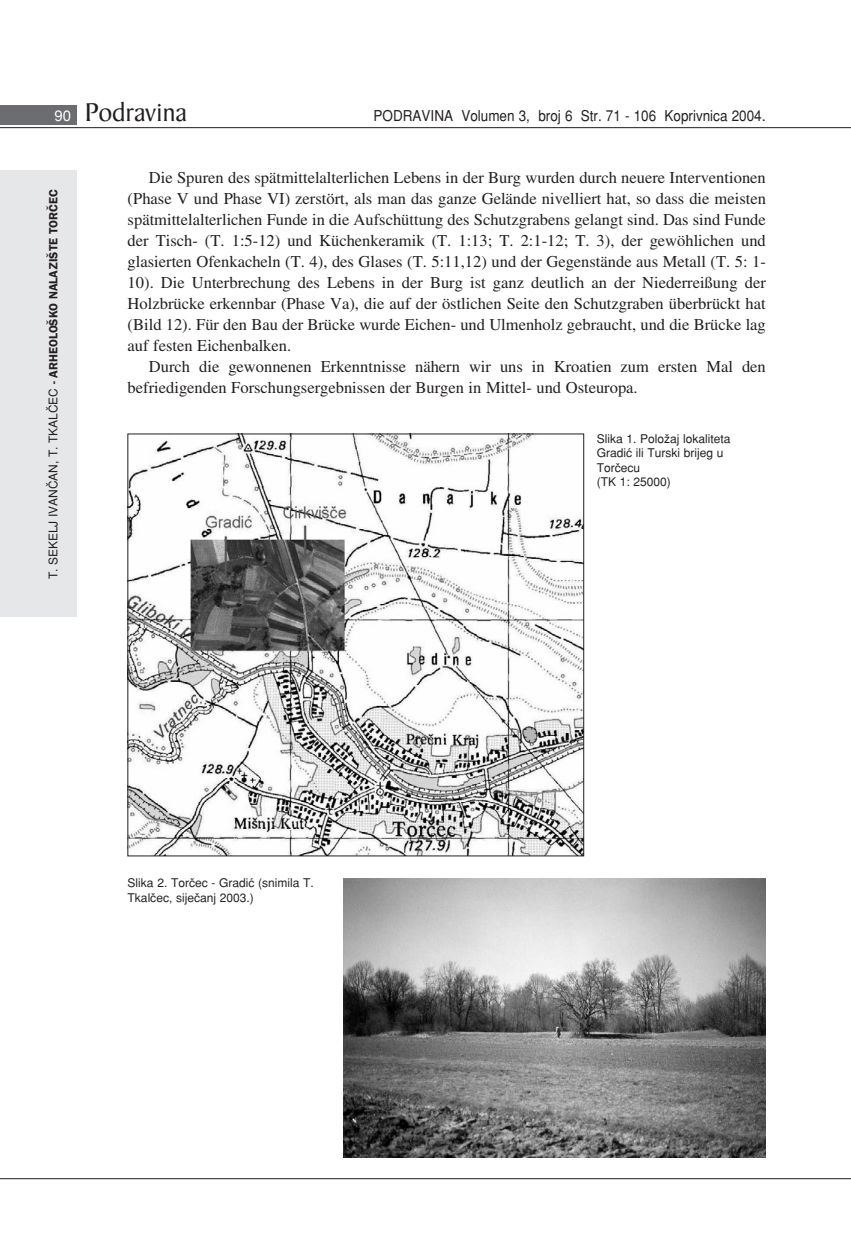
<style>
.page{position:relative;width:851px;height:1234px;background:#fff}
.page>*{position:absolute;margin:0;border:0;box-sizing:border-box;transform-origin:0 0}
.t1{font:500 27.6px "MER Baker Signet";color:#231f20}
.t2{font:500 16.5px/21px "MER Times";color:#231f20;text-align:justify}
.t3{font:500 15px "MER Helvetica";color:#231f20;scale:.9 1}
.t4{font:500 12px/14.4px "MER Helvetica";color:#231f20}
.t5{font:700 12px "MER Franklin Gothic";letter-spacing:-.005em;color:#231f20}
.s1{font-family:"MER Helvetica";font-size:15px;color:#fff}
.s2{font-family:"MER Helvetica";font-weight:500}
</style>
<div class="page">
<div style="left:0;top:105px;width:77px;height:19px;background:#6c6d70"></div>
<hr style="left:0;top:127px;width:850px;height:1px;background:#231f20">
<hr style="left:0;top:1177px;width:850px;height:1px;background:#231f20">
<div style="left:0;top:170px;width:77px;height:447px;background:#e6e7e9"></div>
<img style="left:130px;top:435px;width:451px;height:418px">
<img style="left:344px;top:878px;width:421px;height:279px">
<h1 class="t1" style="left:55px;top:101px;width:134px"><span class="s1">90</span> Podravina</h1>
<p class="t3" style="left:373px;top:110px;width:437px">PODRAVINA Volumen 3, broj 6 Str. 71 - 106 Koprivnica 2004.</p>
<p class="t5" style="left:49px;top:579px;width:391px;rotate:-90deg"><span class="s2">T. SEKELJ IVANČAN, T. TKALČEC</span> - ARHEOLOŠKO NALAZIŠTE TORČEC</p>
<p class="t2" style="left:128px;top:169px;width:639px;text-indent:21px">Die Spuren des spätmittelalterlichen Lebens in der Burg wurden durch neuere Interventionen (Phase V und Phase VI) zerstört, als man das ganze Gelände nivelliert hat, so dass die meisten spätmittelalterlichen Funde in die Aufschüttung des Schutzgrabens gelangt sind. Das sind Funde der Tisch- (T. 1:5-12) und Küchenkeramik (T. 1:13; T. 2:1-12; T. 3), der gewöhlichen und glasierten Ofenkacheln (T. 4), des Glases (T. 5:11,12) und der Gegenstände aus Metall (T. 5: 1- 10). Die Unterbrechung des Lebens in der Burg ist ganz deutlich an der Niederreißung der Holzbrücke erkennbar (Phase Va), die auf der östlichen Seite den Schutzgraben überbrückt hat (Bild 12). Für den Bau der Brücke wurde Eichen- und Ulmenholz gebraucht, und die Brücke lag auf festen Eichenbalken.</p>
<p class="t2" style="left:128px;top:358px;width:639px;text-indent:21px">Durch die gewonnenen Erkenntnisse nähern wir uns in Kroatien zum ersten Mal den befriedigenden Forschungsergebnissen der Burgen in Mittel- und Osteuropa.</p>
<p class="t4" style="left:596px;top:432px;width:135px">Slika 1. Položaj lokaliteta<br>Gradić ili Turski brijeg u<br>Torčecu<br>(TK 1: 25000)</p>
<p class="t4" style="left:128px;top:876px;width:188px">Slika 2. Torčec - Gradić (snimila T.<br>Tkalčec, siječanj 2003.)</p>
</div>
